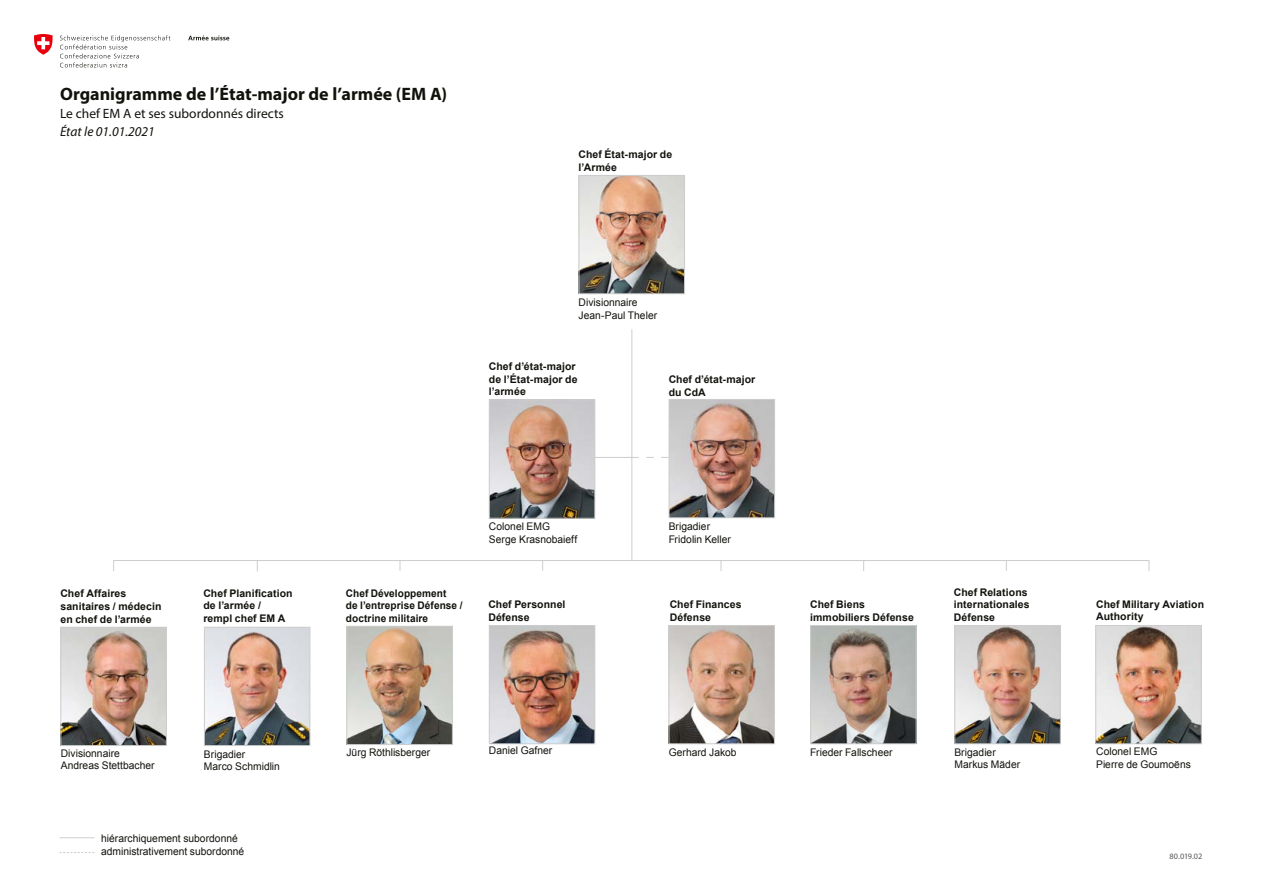
<style>
.page{position:relative;width:1263px;height:893px;background:#fff}
.page>*{position:absolute;margin:0;border:0;box-sizing:border-box;transform-origin:0 0}
.t1{font:700 18px "Myriad Pro";color:#12120d}
.t2{font:13.5px/18px "Myriad Pro";color:#12120d}
.Funktion{font:700 10.5px/12.6px "Arial";letter-spacing:.005em;color:#12120d}
.Name{font:10.5px/12.6px "Arial";color:#12120d}
.Funktion-2{font:700 10.5px/12.6px "Arial";letter-spacing:.005em;color:#12120d;scale:.96 1}
.t3{font:8.25px "Myriad Pro";letter-spacing:-.015em;color:#555756}
.s1{font-style:italic}
</style>
<div class="page">
<hr style="left:113px;top:560px;width:1036px;height:1px;background:#cdcdcd">
<hr style="left:631px;top:329px;width:1px;height:231px;background:#cdcdcd">
<hr style="left:517px;top:457px;width:115px;height:1px;background:#cdcdcd">
<svg style="left:632px;top:457px;width:37px;height:1px"></svg>
<img style="left:491px;top:627px;width:102px;height:115px">
<div style="left:489px;top:625px;width:106px;height:119px;border:1px solid #cdcdcd"></div>
<img style="left:62px;top:629px;width:103px;height:115px">
<div style="left:60px;top:627px;width:107px;height:119px;border:1px solid #cdcdcd"></div>
<img style="left:206px;top:629px;width:102px;height:115px">
<div style="left:204px;top:627px;width:106px;height:119px;border:1px solid #cdcdcd"></div>
<img style="left:956px;top:627px;width:103px;height:115px">
<div style="left:954px;top:625px;width:107px;height:119px;border:1px solid #cdcdcd"></div>
<img style="left:1097px;top:627px;width:103px;height:115px">
<div style="left:1095px;top:625px;width:107px;height:119px;border:1px solid #cdcdcd"></div>
<img style="left:670px;top:627px;width:103px;height:115px">
<div style="left:668px;top:625px;width:107px;height:119px;border:1px solid #cdcdcd"></div>
<img style="left:348px;top:628px;width:103px;height:115px">
<div style="left:346px;top:626px;width:107px;height:119px;border:1px solid #cdcdcd"></div>
<img style="left:812px;top:627px;width:102px;height:115px">
<div style="left:810px;top:625px;width:106px;height:119px;border:1px solid #cdcdcd"></div>
<img style="left:671px;top:401px;width:102px;height:115px">
<div style="left:669px;top:399px;width:106px;height:119px;border:1px solid #cdcdcd"></div>
<img style="left:491px;top:402px;width:102px;height:115px">
<div style="left:489px;top:400px;width:106px;height:119px;border:1px solid #cdcdcd"></div>
<img style="left:581px;top:177px;width:102px;height:115px">
<div style="left:579px;top:175px;width:106px;height:119px;border:1px solid #cdcdcd"></div>
<hr style="left:60px;top:837px;width:34px;height:1px;background:#cdcdcd">
<svg style="left:60px;top:852px;width:34px;height:1px"></svg>
<svg style="left:188px;top:35px;width:41px;height:5px"></svg>
<svg style="left:60px;top:35px;width:110px;height:32px"></svg>
<svg style="left:34px;top:34px;width:19px;height:21px"></svg>
<p class="t1" style="left:60px;top:82px;width:389px">Organigramme de l’État-major de l’armée (EM A)</p>
<p class="t2" style="left:60px;top:104px;width:225px">Le chef EM A et ses subordonnés directs<br><span class="s1">État le 01.01.2021</span></p>
<p class="Funktion" style="left:579px;top:149px;width:95px">Chef État-major de l’Armée</p>
<p class="Name" style="left:579px;top:296px;width:61px">Divisionnaire</p>
<p class="Name" style="left:579px;top:309px;width:80px">Jean-Paul Theler</p>
<p class="Funktion" style="left:489px;top:360px;width:90px">Chef d’état-major de l’État-major de l’armée</p>
<p class="Funktion" style="left:669px;top:374px;width:88px">Chef d’état-major du CdA</p>
<p class="Name" style="left:489px;top:521px;width:63px">Colonel EMG</p>
<p class="Name" style="left:489px;top:533px;width:90px">Serge Krasnobaieff</p>
<p class="Name" style="left:669px;top:520px;width:64px">Brigadier<br>Fridolin Keller</p>
<p class="Funktion" style="left:60px;top:588px;width:102px">Chef Affaires sanitaires / médecin en chef de l’armée</p>
<p class="Funktion" style="left:203px;top:587px;width:91px">Chef Planification de l’armée /<br>rempl chef EM A</p>
<p class="Funktion-2" style="left:346px;top:587px;width:123px">Chef Développement<br>de l’entreprise Défense / doctrine militaire</p>
<p class="Funktion" style="left:488px;top:599px;width:79px">Chef Personnel<br>Défense</p>
<p class="Funktion" style="left:670px;top:599px;width:73px">Chef Finances<br>Défense</p>
<p class="Funktion" style="left:810px;top:599px;width:105px">Chef Biens immobiliers Défense</p>
<p class="Funktion" style="left:954px;top:586px;width:77px">Chef Relations internationales<br>Défense</p>
<p class="Funktion" style="left:1096px;top:598px;width:109px">Chef Military Aviation<br>Authority</p>
<p class="Name" style="left:61px;top:747px;width:61px">Divisionnaire</p>
<p class="Name" style="left:61px;top:759px;width:95px">Andreas Stettbacher</p>
<p class="Name" style="left:204px;top:748px;width:43px">Brigadier</p>
<p class="Name" style="left:204px;top:760px;width:78px">Marco Schmidlin</p>
<p class="Name" style="left:346px;top:746px;width:85px">Jürg Röthlisberger</p>
<p class="Name" style="left:489px;top:744px;width:65px">Daniel Gafner</p>
<p class="Name" style="left:669px;top:746px;width:69px">Gerhard Jakob</p>
<p class="Name" style="left:810px;top:746px;width:84px">Frieder Fallscheer</p>
<p class="Name" style="left:954px;top:746px;width:43px">Brigadier</p>
<p class="Name" style="left:954px;top:758px;width:67px">Markus Mäder</p>
<p class="Name" style="left:1096px;top:745px;width:63px">Colonel EMG</p>
<p class="Name" style="left:1096px;top:758px;width:96px">Pierre de Goumoëns</p>
<p class="Name" style="left:101px;top:832px;width:138px">hiérarchiquement subordonné</p>
<p class="Name" style="left:101px;top:845px;width:145px">administrativement subordonné</p>
<p class="t3" style="left:1169px;top:851px;width:34px">80.019.02</p>
</div>
